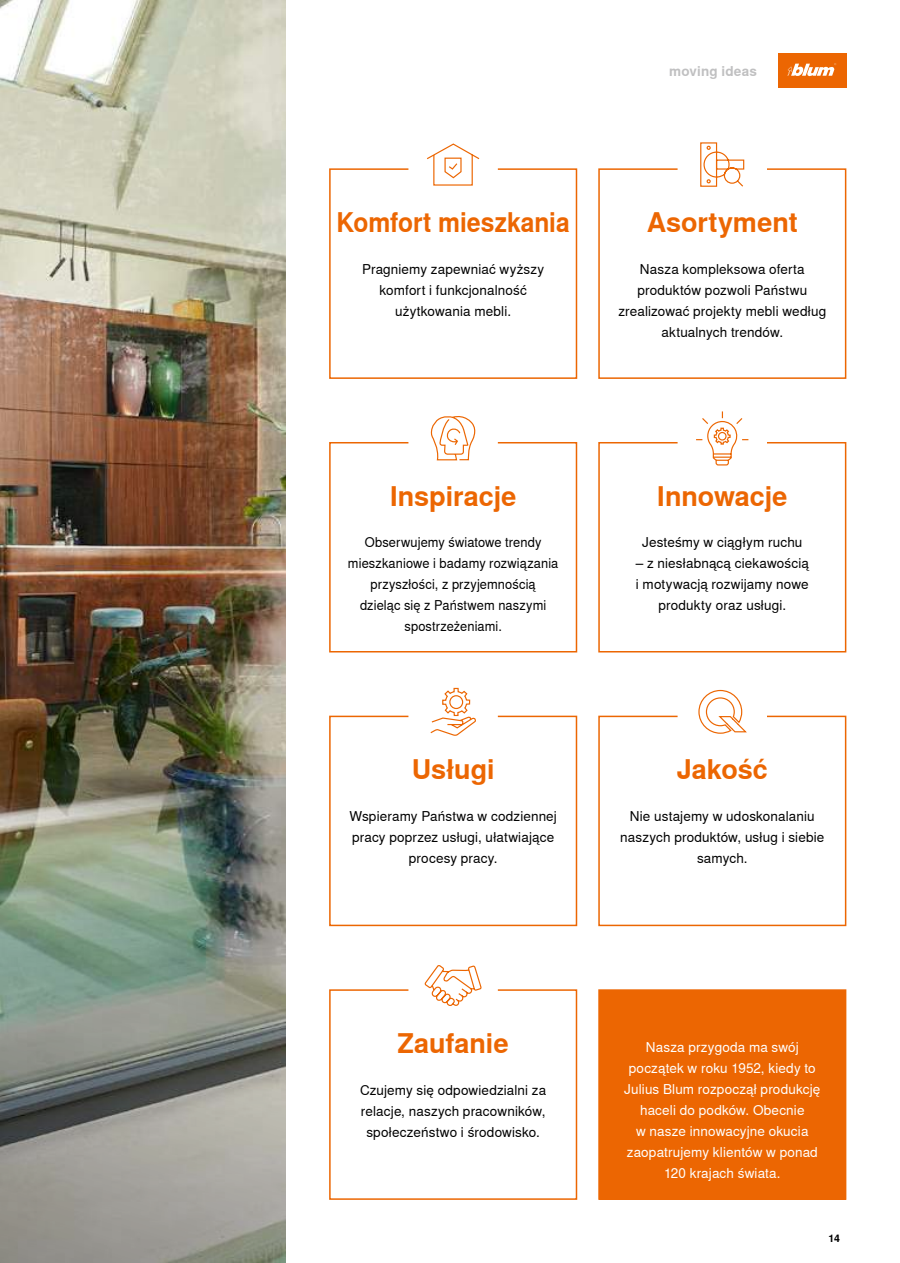
<style>
.page{position:relative;width:900px;height:1263px;background:#fff}
.page>*{position:absolute;margin:0;border:0;box-sizing:border-box;transform-origin:0 0}
.t1{font:700 27px "Nimbus Sans Global";color:#ec6602}
.t2{font:700 27px "Nimbus Sans Global";color:#ec6602;scale:.91 1}
.t3{font:13.5px/21px "Nimbus Sans Global";letter-spacing:.01em;color:#000;text-align:center}
.t4{font:13.5px/21px "Nimbus Sans Global";letter-spacing:.01em;color:#fff;text-align:center}
.t5{font:13.5px/21px "Nimbus Sans Global";letter-spacing:.01em;color:#000;text-align:center;scale:.95 1}
.t6{font:700 13.5px "Nimbus Sans Global";letter-spacing:.01em;color:#c0c0c1}
.t7{font:700 10.5px "Nimbus Sans Global";color:#000}
</style>
<div class="page">
<img style="left:0;top:0;width:286px;height:486px">
<img style="left:0;top:486px;width:286px;height:777px">
<div style="left:777px;top:54px;width:69px;height:34px;background:#ec6602"></div>
<svg style="left:787px;top:63px;width:49px;height:13px"></svg>
<svg style="left:329px;top:168px;width:249px;height:211px"></svg>
<svg style="left:425px;top:143px;width:55px;height:43px"></svg>
<svg style="left:598px;top:168px;width:248px;height:211px"></svg>
<svg style="left:699px;top:142px;width:45px;height:46px"></svg>
<svg style="left:329px;top:442px;width:249px;height:211px"></svg>
<svg style="left:430px;top:416px;width:48px;height:45px"></svg>
<svg style="left:598px;top:442px;width:248px;height:211px"></svg>
<svg style="left:694px;top:411px;width:55px;height:55px"></svg>
<svg style="left:329px;top:715px;width:249px;height:212px"></svg>
<svg style="left:429px;top:687px;width:47px;height:50px"></svg>
<svg style="left:598px;top:715px;width:248px;height:212px"></svg>
<svg style="left:697px;top:689px;width:51px;height:45px"></svg>
<svg style="left:329px;top:988px;width:249px;height:212px"></svg>
<svg style="left:424px;top:965px;width:57px;height:42px"></svg>
<div style="left:599px;top:990px;width:246px;height:209px;background:#ec6602"></div>
<div style="left:598px;top:989px;width:248px;height:211px;border:2px solid #ec6602"></div>
<p class="t6" style="left:669px;top:63px;width:89px">moving ideas</p>
<h1 class="t2" style="left:336px;top:207px;width:258px">Komfort mieszkania</h1>
<p class="t3" style="left:362px;top:258px;width:183px">Pragniemy zapewniać wyższy komfort i funkcjonalność użytkowania mebli.</p>
<h1 class="t1" style="left:646px;top:207px;width:152px">Asortyment</h1>
<p class="t3" style="left:618px;top:258px;width:209px">Nasza kompleksowa oferta produktów pozwoli Państwu zrealizować projekty mebli według aktualnych trendów.</p>
<h1 class="t1" style="left:389px;top:480px;width:128px">Inspiracje</h1>
<p class="t5" style="left:348px;top:532px;width:223px">Obserwujemy światowe trendy mieszkaniowe i badamy rozwiązania przyszłości, z przyjemnością<br>dzieląc się z Państwem naszymi spostrzeżeniami.</p>
<h1 class="t1" style="left:412px;top:754px;width:84px">Usługi</h1>
<p class="t3" style="left:349px;top:806px;width:209px">Wspieramy Państwa w codziennej pracy poprzez usługi, ułatwiające procesy pracy.</p>
<h1 class="t1" style="left:656px;top:480px;width:132px">Innowacje</h1>
<p class="t3" style="left:642px;top:532px;width:162px">Jesteśmy w ciągłym ruchu</p>
<p class="t3" style="left:635px;top:553px;width:175px">– z niesłabnącą ciekawością i motywacją rozwijamy nowe produkty oraz usługi.</p>
<h1 class="t1" style="left:676px;top:754px;width:92px">Jakość</h1>
<p class="t3" style="left:620px;top:806px;width:206px">Nie ustajemy w udoskonalaniu naszych produktów, usług i siebie samych.</p>
<h1 class="t1" style="left:397px;top:1028px;width:113px">Zaufanie</h1>
<p class="t4" style="left:624px;top:1036px;width:197px">Nasza przygoda ma swój początek w roku 1952, kiedy to<br>Julius Blum rozpoczął produkcję haceli do podków. Obecnie<br>w nasze innowacyjne okucia zaopatrujemy klientów w ponad<br>120 krajach świata.</p>
<p class="t3" style="left:360px;top:1079px;width:188px">Czujemy się odpowiedzialni za relacje, naszych pracowników, społeczeństwo i środowisko.</p>
<p class="t7" style="left:828px;top:1232px;width:13px">14</p>
</div>
